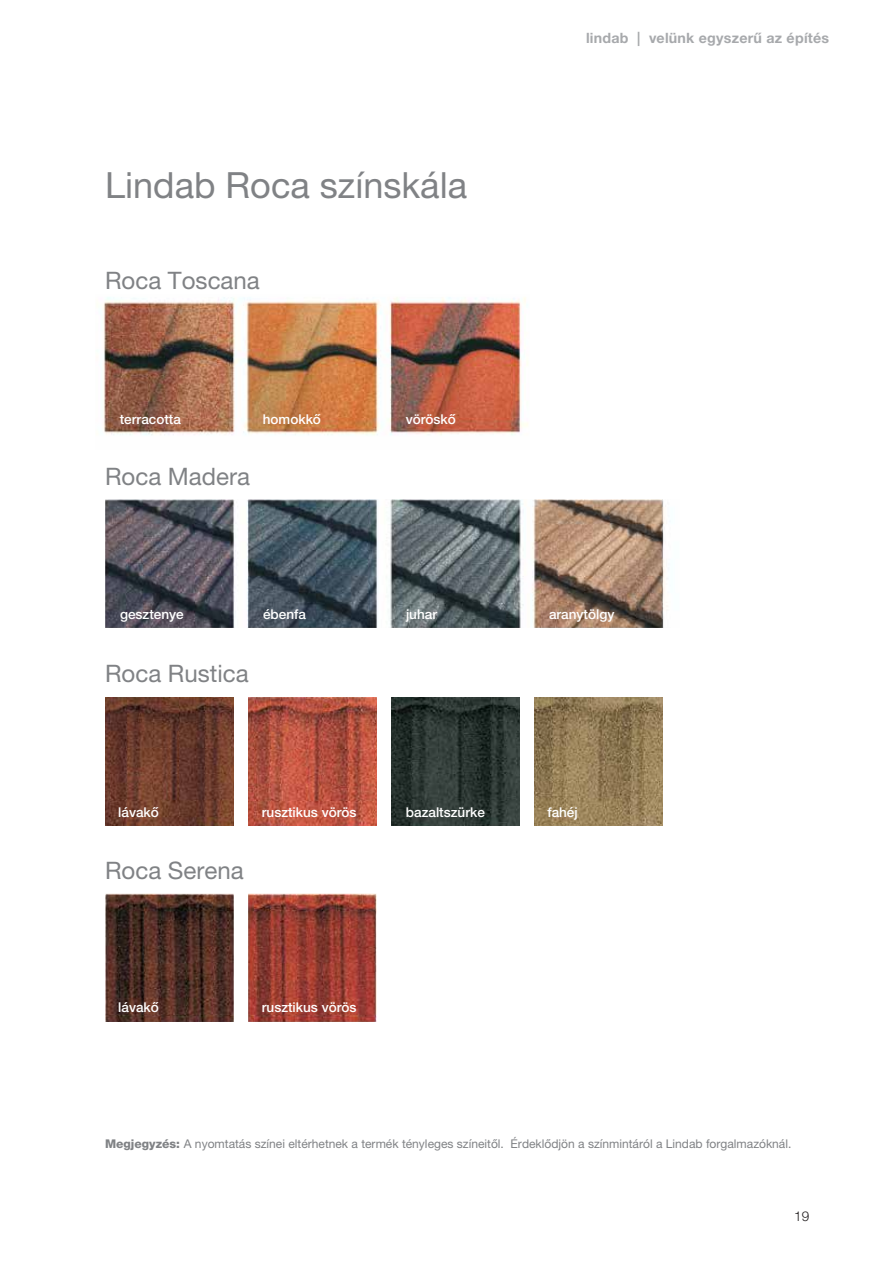
<style>
.page{position:relative;width:893px;height:1263px;background:#fff}
.page>*{position:absolute;margin:0;border:0;box-sizing:border-box;transform-origin:0 0}
.t1{font:36.15px "Helvetica Neue LT Pro";color:#808285}
.t2{font:24.15px "Helvetica Neue LT Pro";color:#808285}
.t3{font:700 14.25px "Helvetica Neue LTH";letter-spacing:.015em;color:#a7a9ac}
.t4{font:500 13.5px "Helvetica Neue LT Pro";color:#fff}
.t5{font:300 13.5px "Helvetica Neue LT Pro";color:#231f20}
.t6{font:12px "Helvetica Neue LT Pro";color:#808285}
.s1{font-weight:800}
</style>
<div class="page">
<img style="left:535px;top:698px;width:128px;height:128px">
<img style="left:392px;top:698px;width:128px;height:128px">
<img style="left:249px;top:698px;width:128px;height:128px">
<img style="left:105px;top:698px;width:128px;height:128px">
<img style="left:105px;top:500px;width:563px;height:128px">
<img style="left:106px;top:894px;width:128px;height:128px">
<img style="left:249px;top:894px;width:128px;height:128px">
<img style="left:103px;top:297px;width:425px;height:138px">
<h1 class="t1" style="left:105px;top:163px;width:363px">Lindab Roca színskála</h1>
<h2 class="t2" style="left:105px;top:266px;width:156px">Roca Toscana</h2>
<p class="t4" style="left:120px;top:411px;width:63px">terracotta</p>
<p class="t4" style="left:263px;top:411px;width:60px">homokkő</p>
<p class="t4" style="left:406px;top:411px;width:51px">vöröskő</p>
<h2 class="t2" style="left:105px;top:461px;width:146px">Roca Madera</h2>
<p class="t3" style="left:586px;top:29px;width:245px">lindab | velünk egyszerű az építés</p>
<p class="t4" style="left:120px;top:606px;width:65px">gesztenye</p>
<p class="t4" style="left:263px;top:606px;width:44px">ébenfa</p>
<p class="t4" style="left:406px;top:606px;width:33px">juhar</p>
<p class="t4" style="left:549px;top:606px;width:67px">aranytölgy</p>
<h2 class="t2" style="left:105px;top:659px;width:145px">Roca Rustica</h2>
<p class="t4" style="left:118px;top:804px;width:42px">lávakő</p>
<p class="t4" style="left:262px;top:804px;width:96px">rusztikus vörös</p>
<p class="t4" style="left:406px;top:804px;width:81px">bazaltszürke</p>
<p class="t4" style="left:547px;top:804px;width:32px">fahéj</p>
<h2 class="t2" style="left:105px;top:855px;width:140px">Roca Serena</h2>
<p class="t4" style="left:118px;top:999px;width:42px">lávakő</p>
<p class="t4" style="left:262px;top:999px;width:96px">rusztikus vörös</p>
<p class="t6" style="left:105px;top:1136px;width:688px"><span class="s1">Megjegyzés:</span> A nyomtatás színei eltérhetnek a termék tényleges színeitől. Érdeklődjön a színmintáról a Lindab forgalmazóknál.</p>
<p class="t5" style="left:794px;top:1208px;width:17px">19</p>
</div>
